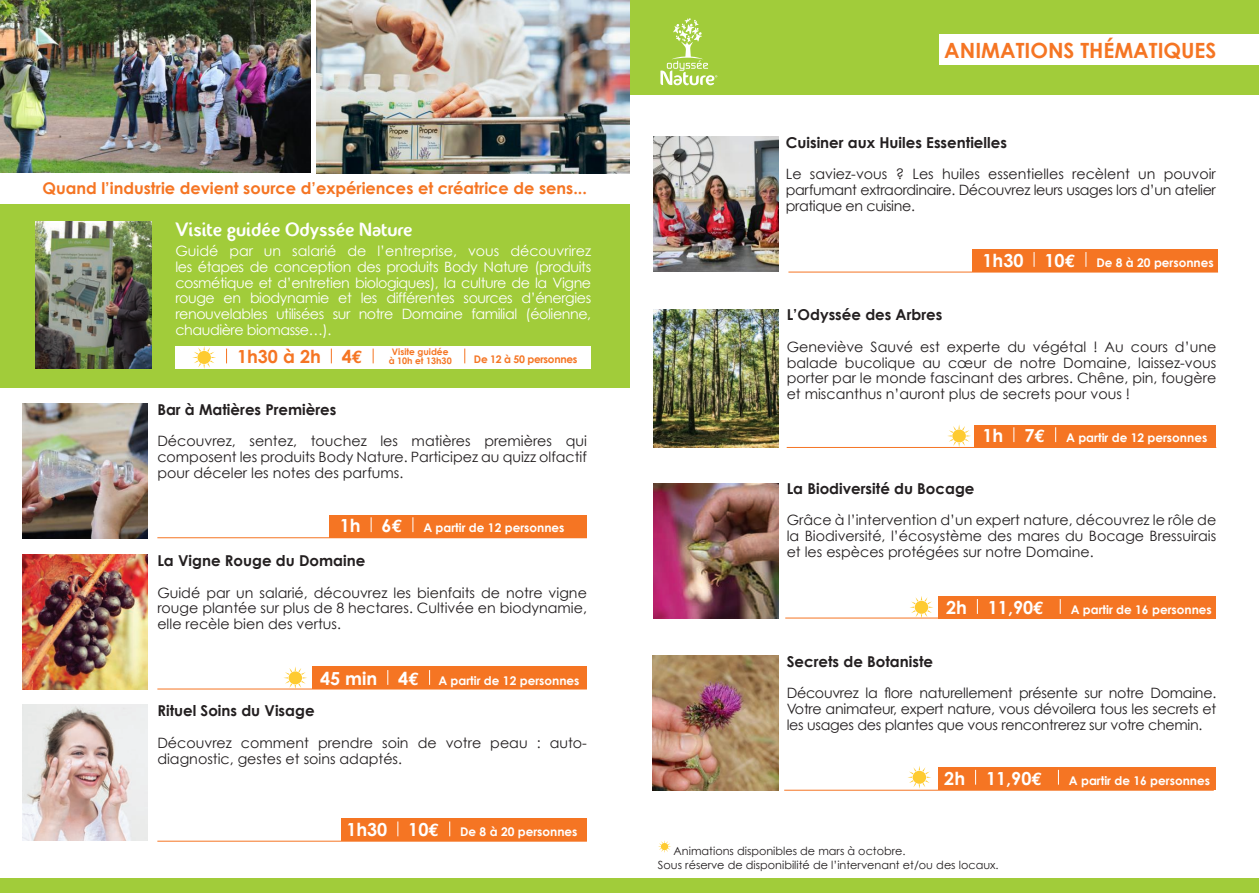
<style>
.page{position:relative;width:1259px;height:893px;background:#fff}
.page>*{position:absolute;margin:0;border:0;box-sizing:border-box;transform-origin:0 0}
.t1{font:700 21px "Century Gothic";color:#f57523}
.t2{font:19.5px "Fontastique Fontastique";color:#fff}
.t3{font:700 18px "Century Gothic";color:#fff}
.t4{font:700 18px "Century Gothic";color:#f57523}
.t5{font:700 16.2px "Century Gothic";color:#f57523}
.t6{font:700 15px "Century Gothic";color:#231f20}
.t7{font:14.25px/15.8px "Century Gothic";color:#231f20;text-align:justify}
.t8{font:14.25px/15.8px "Century Gothic";letter-spacing:-.03em;color:#fff;text-align:justify}
.t9{font:700 12px "Century Gothic";color:#fff}
.t10{font:11.25px "Century Gothic";color:#231f20}
.t11{font:700 10.5px "Century Gothic";letter-spacing:-.025em;color:#f57523}
.t12{font:700 9px "Century Gothic";color:#f57523}
.s1{font-family:"Euro Mono"}
.s2{font-size:18px}
.s3{font-family:"Euro Mono";font-size:18px}
</style>
<div class="page">
<div style="left:0;top:203px;width:629px;height:185px;background:#a1cc3a"></div>
<div style="left:0;top:879px;width:1259px;height:14px;background:#a1cc3a"></div>
<img style="left:0;top:0;width:311px;height:173px">
<div style="left:629px;top:0;width:630px;height:94px;background:#a1cc3a"></div>
<img style="left:36px;top:221px;width:115px;height:148px">
<img style="left:22px;top:403px;width:126px;height:135px">
<img style="left:22px;top:555px;width:126px;height:134px">
<img style="left:22px;top:705px;width:125px;height:136px">
<div style="left:175px;top:346px;width:416px;height:23px;background:#fff"></div>
<svg style="left:226px;top:349px;width:1px;height:14px"></svg>
<svg style="left:331px;top:349px;width:1px;height:14px"></svg>
<svg style="left:373px;top:349px;width:1px;height:14px"></svg>
<svg style="left:464px;top:349px;width:1px;height:14px"></svg>
<div style="left:341px;top:818px;width:246px;height:23px;background:#f57523"></div>
<svg style="left:397px;top:821px;width:1px;height:15px"></svg>
<svg style="left:449px;top:821px;width:1px;height:15px"></svg>
<hr style="left:157px;top:841px;width:430px;height:1px;background:#f57523">
<svg style="left:660px;top:18px;width:57px;height:67px"></svg>
<div style="left:940px;top:35px;width:319px;height:30px;background:#fff"></div>
<hr style="left:157px;top:537px;width:430px;height:1px;background:#f57523">
<div style="left:330px;top:515px;width:257px;height:22px;background:#f57523"></div>
<svg style="left:371px;top:517px;width:1px;height:15px"></svg>
<svg style="left:412px;top:517px;width:1px;height:15px"></svg>
<hr style="left:157px;top:689px;width:430px;height:1px;background:#f57523">
<div style="left:312px;top:666px;width:275px;height:23px;background:#f57523"></div>
<svg style="left:387px;top:670px;width:1px;height:15px"></svg>
<svg style="left:429px;top:670px;width:1px;height:15px"></svg>
<hr style="left:784px;top:790px;width:429px;height:1px;background:#f57523">
<img style="left:653px;top:309px;width:126px;height:138px">
<img style="left:653px;top:484px;width:126px;height:135px">
<img style="left:652px;top:655px;width:127px;height:135px">
<hr style="left:786px;top:447px;width:430px;height:1px;background:#f57523">
<div style="left:974px;top:425px;width:242px;height:22px;background:#f57523"></div>
<svg style="left:1013px;top:427px;width:1px;height:15px"></svg>
<svg style="left:1055px;top:427px;width:1px;height:15px"></svg>
<hr style="left:785px;top:618px;width:429px;height:1px;background:#f57523">
<div style="left:938px;top:596px;width:278px;height:23px;background:#f57523"></div>
<svg style="left:977px;top:599px;width:1px;height:15px"></svg>
<svg style="left:1060px;top:599px;width:1px;height:15px"></svg>
<div style="left:938px;top:767px;width:278px;height:23px;background:#f57523"></div>
<svg style="left:975px;top:770px;width:1px;height:15px"></svg>
<svg style="left:1058px;top:770px;width:1px;height:15px"></svg>
<svg style="left:283px;top:666px;width:24px;height:23px"></svg>
<svg style="left:192px;top:346px;width:24px;height:23px"></svg>
<svg style="left:947px;top:425px;width:24px;height:22px"></svg>
<svg style="left:909px;top:596px;width:24px;height:23px"></svg>
<svg style="left:908px;top:766px;width:23px;height:23px"></svg>
<svg style="left:658px;top:840px;width:13px;height:13px"></svg>
<img style="left:316px;top:0;width:313px;height:173px">
<hr style="left:788px;top:272px;width:430px;height:1px;background:#f57523">
<div style="left:972px;top:249px;width:246px;height:23px;background:#f57523"></div>
<svg style="left:1033px;top:252px;width:1px;height:15px"></svg>
<svg style="left:1085px;top:252px;width:1px;height:15px"></svg>
<img style="left:653px;top:136px;width:126px;height:136px">
<p class="t5" style="left:43px;top:178px;width:546px">Quand l’industrie devient source d’expériences et créatrice de sens...</p>
<p class="t2" style="left:175px;top:218px;width:239px">Visite guidée Odyssée Nature</p>
<p class="t8" style="left:175px;top:243px;width:417px">Guidé par un salarié de l’entreprise, vous découvrirez les étapes de conception des produits Body Nature (produits cosmétique et d’entretien biologiques), la culture de la Vigne rouge en biodynamie et les différentes sources d’énergies renouvelables utilisées sur notre Domaine familial (éolienne, chaudière biomasse…).</p>
<p class="t4" style="left:237px;top:345px;width:127px">1h30 à 2h 4<span class="s1">E</span></p>
<p class="t11" style="left:474px;top:353px;width:105px">De 12 à 50 personnes</p>
<p class="t12" style="left:392px;top:346px;width:58px">Visite guidée</p>
<p class="t12" style="left:389px;top:355px;width:64px">à 10h et 13h30</p>
<p class="t6" style="left:157px;top:400px;width:181px">Bar à Matières Premières</p>
<p class="t7" style="left:157px;top:433px;width:431px">Découvrez, sentez, touchez les matières premières qui composent les produits Body Nature. Participez au quizz olfactif pour déceler les notes des parfums.</p>
<p class="t9" style="left:340px;top:520px;width:226px"><span class="s2">1h 6</span><span class="s3">E</span> A partir de 12 personnes</p>
<p class="t6" style="left:157px;top:551px;width:209px">La Vigne Rouge du Domaine</p>
<p class="t7" style="left:157px;top:584px;width:431px">Guidé par un salarié, découvrez les bienfaits de notre vigne rouge plantée sur plus de 8 hectares. Cultivée en biodynamie, elle recèle bien des vertus.</p>
<p class="t9" style="left:320px;top:673px;width:261px"><span class="s2">45 min 4</span><span class="s3">E</span> A partir de 12 personnes</p>
<p class="t6" style="left:157px;top:701px;width:159px">Rituel Soins du Visage</p>
<p class="t7" style="left:157px;top:735px;width:431px">Découvrez comment prendre soin de votre peau : auto&shy;diagnostic, gestes et soins adaptés.</p>
<p class="t9" style="left:346px;top:824px;width:233px"><span class="s2">1h30 10</span><span class="s3">E</span> De 8 à 20 personnes</p>
<p class="t1" style="left:944px;top:37px;width:274px">ANIMATIONS THÉMATIQUES</p>
<p class="t6" style="left:786px;top:133px;width:223px">Cuisiner aux Huiles Essentielles</p>
<p class="t7" style="left:786px;top:166px;width:432px">Le saviez-vous ? Les huiles essentielles recèlent un pouvoir parfumant extraordinaire. Découvrez leurs usages lors d’un atelier pratique en cuisine.</p>
<p class="t9" style="left:982px;top:255px;width:233px"><span class="s2">1h30 10</span><span class="s3">E</span> De 8 à 20 personnes</p>
<p class="t6" style="left:786px;top:305px;width:157px">L’Odyssée des Arbres</p>
<p class="t7" style="left:786px;top:339px;width:431px">Geneviève Sauvé est experte du végétal ! Au cours d’une balade bucolique au cœur de notre Domaine, laissez-vous porter par le monde fascinant des arbres. Chêne, pin, fougère et miscanthus n’auront plus de secrets pour vous !</p>
<p class="t9" style="left:982px;top:430px;width:226px"><span class="s2">1h 7</span><span class="s3">E</span> A partir de 12 personnes</p>
<p class="t6" style="left:786px;top:479px;width:189px">La Biodiversité du Bocage</p>
<p class="t7" style="left:786px;top:512px;width:431px">Grâce à l’intervention d’un expert nature, découvrez le rôle de la Biodiversité, l’écosystème des mares du Bocage Bressuirais et les espèces protégées sur notre Domaine.</p>
<p class="t3" style="left:946px;top:596px;width:99px">2h 11,90<span class="s1">E</span></p>
<p class="t9" style="left:1070px;top:602px;width:143px">A partir de 16 personnes</p>
<p class="t6" style="left:786px;top:652px;width:148px">Secrets de Botaniste</p>
<p class="t7" style="left:786px;top:685px;width:431px">Découvrez la flore naturellement présente sur notre Domaine.<br>Votre animateur, expert nature, vous dévoilera tous les secrets et les usages des plantes que vous rencontrerez sur votre chemin.</p>
<p class="t3" style="left:944px;top:767px;width:99px">2h 11,90<span class="s1">E</span></p>
<p class="t9" style="left:1069px;top:773px;width:143px">A partir de 16 personnes</p>
<p class="t10" style="left:673px;top:844px;width:233px">Animations disponibles de mars à octobre.</p>
<p class="t10" style="left:658px;top:858px;width:342px">Sous réserve de disponibilité de l’intervenant et/ou des locaux.</p>
</div>
